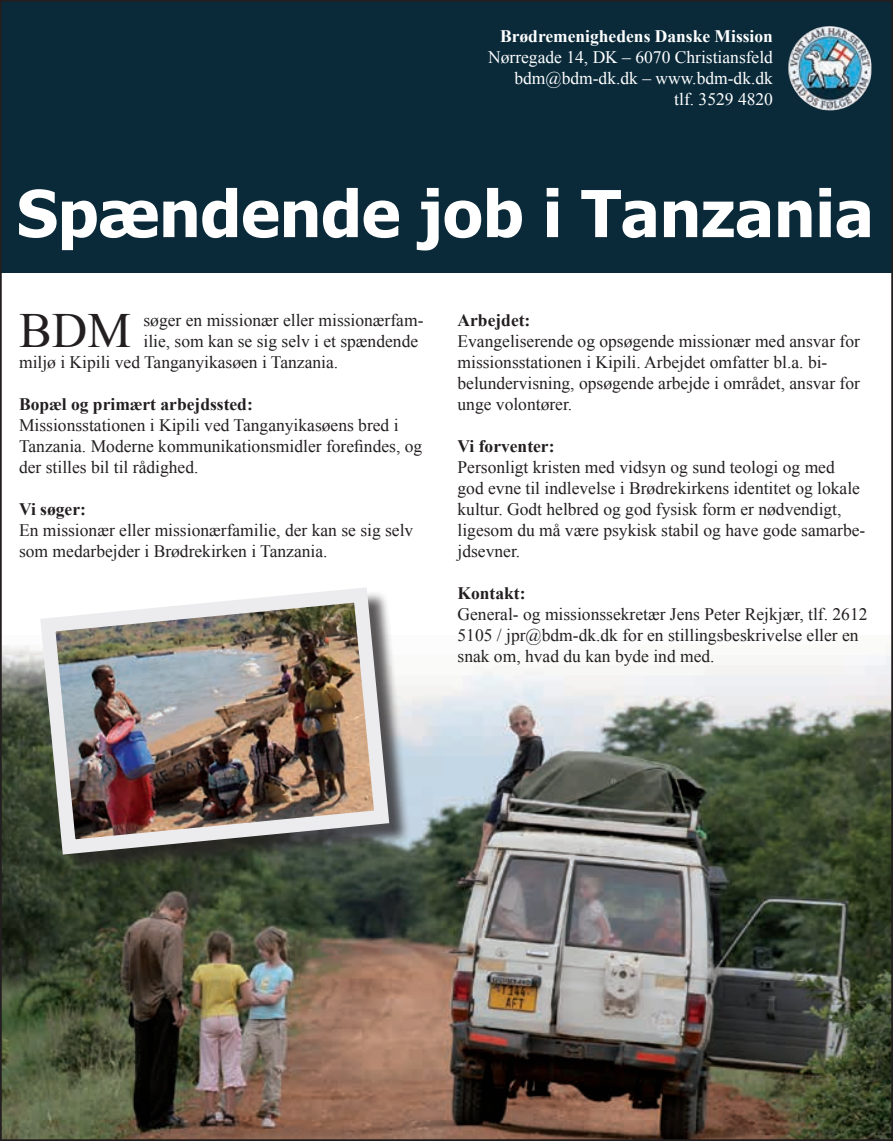
<style>
.page{position:relative;width:893px;height:1141px;background:#fff}
.page>*{position:absolute;margin:0;border:0;box-sizing:border-box;transform-origin:0 0}
.t1{font:700 64.75px "Tahoma";color:#fff}
.t2{font:49.18px "Times New Roman";color:#231f20}
.t3{font:17.5px/21px "Times New Roman";color:#231f20}
.t4{font:17.5px/21px "Times New Roman";color:#fff;text-align:right}
.t5{font:700 17.5px "Times New Roman";color:#231f20}
.t6{font:700 17.5px "Times New Roman";color:#fff}
</style>
<div class="page">
<div style="left:0;top:0;width:893px;height:272px;background:#0a2a3a"></div>
<img style="left:3px;top:645px;width:887px;height:493px">
<img style="left:788px;top:26px;width:84px;height:85px">
<div style="left:43px;top:591px;width:368px;height:285px;background:#231f20;opacity:.75"></div>
<img style="left:33px;top:588px;width:364px;height:274px">
<p class="t6" style="left:500px;top:24px;width:274px">Brødremenighedens Danske Mission</p>
<p class="t4" style="left:488px;top:46px;width:286px">Nørregade 14, DK – 6070 Christiansfeld bdm@bdm-dk.dk – www.bdm-dk.dk<br>tlf. 3529 4820</p>
<h1 class="t1" style="left:17px;top:168px;width:858px">Spændende job i Tanzania</h1>
<h2 class="t2" style="left:19px;top:295px;width:114px">BDM</h2>
<p class="t3" style="left:144px;top:309px;width:281px">søger en missionær eller missionærfam-</p>
<p class="t3" style="left:144px;top:330px;width:276px">ilie, som kan se sig selv i et spændende</p>
<p class="t3" style="left:19px;top:351px;width:321px">miljø i Kipili ved Tanganyikasøen i Tanzania.</p>
<p class="t5" style="left:19px;top:391px;width:235px">Bopæl og primært arbejdssted:</p>
<p class="t3" style="left:19px;top:414px;width:405px">Missionsstationen i Kipili ved Tanganyikasøens bred i<br>Tanzania. Moderne kommunikationsmidler forefindes, og der stilles bil til rådighed.</p>
<p class="t5" style="left:19px;top:496px;width:68px">Vi søger:</p>
<p class="t3" style="left:19px;top:519px;width:396px">En missionær eller missionærfamilie, der kan se sig selv som medarbejder i Brødrekirken i Tanzania.</p>
<p class="t5" style="left:457px;top:307px;width:74px">Arbejdet:</p>
<p class="t3" style="left:457px;top:330px;width:404px">Evangeliserende og opsøgende missionær med ansvar for missionsstationen i Kipili. Arbejdet omfatter bl.a. bi&shy;belundervisning, opsøgende arbejde i området, ansvar for unge volontører.</p>
<p class="t5" style="left:457px;top:433px;width:99px">Vi forventer:</p>
<p class="t3" style="left:457px;top:456px;width:409px">Personligt kristen med vidsyn og sund teologi og med god evne til indlevelse i Brødrekirkens identitet og lokale kultur. Godt helbred og god fysisk form er nødvendigt, ligesom du må være psykisk stabil og have gode samarbe&shy;jdsevner.</p>
<p class="t5" style="left:457px;top:580px;width:70px">Kontakt:</p>
<p class="t3" style="left:457px;top:603px;width:411px">General- og missionssekretær Jens Peter Rejkjær, tlf. 2612<br>5105 / jpr@bdm-dk.dk for en stillingsbeskrivelse eller en snak om, hvad du kan byde ind med.</p>
</div>
